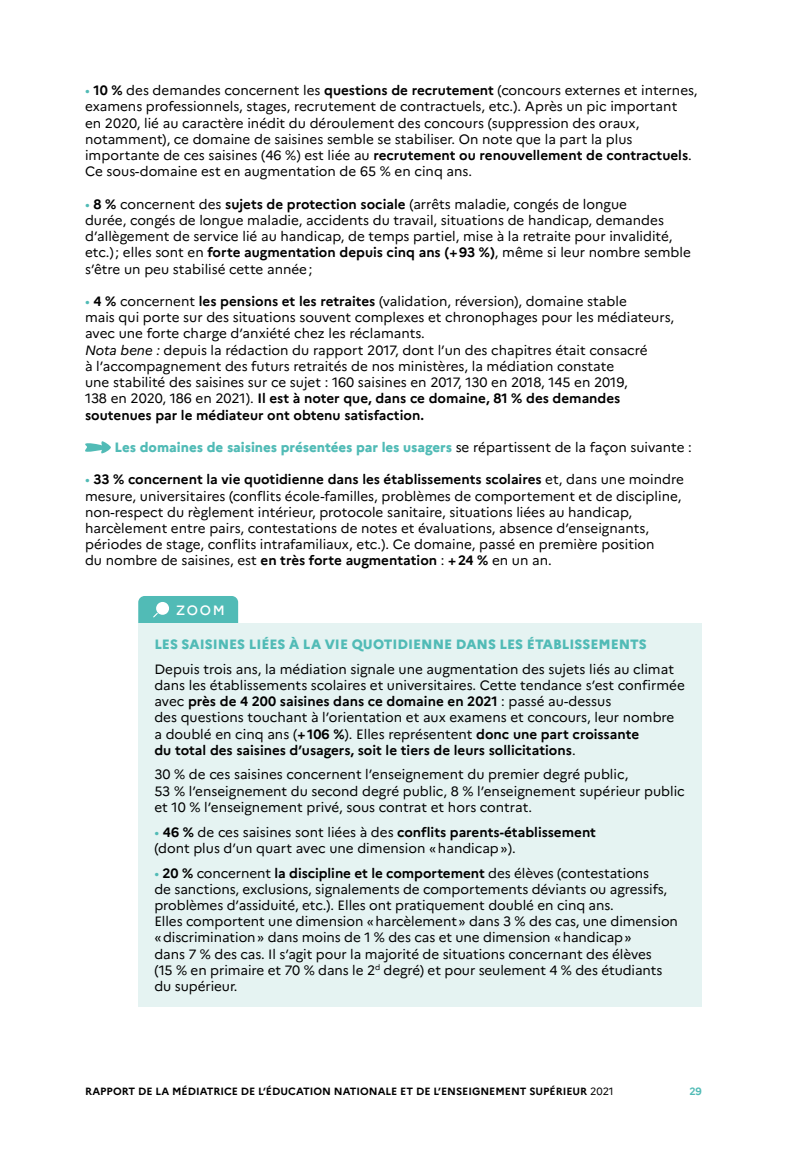
<style>
.page{position:relative;width:787px;height:1149px;background:#fff}
.page>*{position:absolute;margin:0;border:0;box-sizing:border-box;transform-origin:0 0}
.t1{font:13.5px/16.2px "Marianne";color:#000}
.t2{font:800 13.5px "Marianne";color:#51bbb6}
.t3{font:500 13.5px "Marianne";color:#fff}
.t4{font:700 10.5px "Marianne";color:#000}
.t5{font:700 10.5px "Marianne";color:#51bbb6}
.s1{color:#51bbb6}
.s2{font-weight:700}
.s3{font-style:italic}
.s4{font-weight:400;color:#000}
.s5{font-weight:400}
</style>
<div class="page">
<div style="left:138px;top:622px;width:564px;height:34px;background:#e5f3f2"></div>
<div style="left:138px;top:652px;width:564px;height:118px;background:#e5f3f2"></div>
<div style="left:138px;top:758px;width:564px;height:69px;background:#e5f3f2"></div>
<div style="left:138px;top:815px;width:564px;height:53px;background:#e5f3f2"></div>
<div style="left:138px;top:856px;width:564px;height:150px;background:#e5f3f2"></div>
<svg style="left:85px;top:441px;width:26px;height:13px"></svg>
<svg style="left:138px;top:596px;width:100px;height:27px;background:#5bbfba"></svg>
<p class="t1" style="left:85px;top:82px;width:614px"><span class="s1">•</span> <span class="s2">10 %</span> des demandes concernent les <span class="s2">questions de recrutement</span> (concours externes et internes, examens professionnels, stages, recrutement de contractuels, etc.). Après un pic important<br>en 2020, lié au caractère inédit du déroulement des concours (suppression des oraux, notamment), ce domaine de saisines semble se stabiliser. On note que la part la plus importante de ces saisines (46 %) est liée au <span class="s2">recrutement ou renouvellement de contractuels</span>.<br>Ce sous-domaine est en augmentation de 65 % en cinq ans.</p>
<p class="t1" style="left:85px;top:196px;width:607px"><span class="s1">•</span> <span class="s2">8 %</span> concernent des <span class="s2">sujets de protection sociale</span> (arrêts maladie, congés de longue<br>durée, congés de longue maladie, accidents du travail, situations de handicap, demandes d’allègement de service lié au handicap, de temps partiel, mise à la retraite pour invalidité, etc.); elles sont en <span class="s2">forte augmentation depuis cinq ans (+93 %)</span>, même si leur nombre semble s’être un peu stabilisé cette année;</p>
<p class="t1" style="left:85px;top:293px;width:590px"><span class="s1">•</span> <span class="s2">4 %</span> concernent <span class="s2">les pensions et les retraites</span> (validation, réversion), domaine stable<br>mais qui porte sur des situations souvent complexes et chronophages pour les médiateurs, avec une forte charge d’anxiété chez les réclamants.<br><span class="s3">Nota bene :</span> depuis la rédaction du rapport 2017, dont l’un des chapitres était consacré<br>à l’accompagnement des futurs retraités de nos ministères, la médiation constate<br>une stabilité des saisines sur ce sujet : 160 saisines en 2017, 130 en 2018, 145 en 2019,<br>138 en 2020, 186 en 2021). <span class="s2">Il est à noter que, dans ce domaine, 81 % des demandes soutenues par le médiateur ont obtenu satisfaction.</span></p>
<p class="t2" style="left:114px;top:439px;width:579px">Les domaines de saisines présentées par les usagers <span class="s4">se répartissent de la façon suivante :</span></p>
<p class="t1" style="left:85px;top:471px;width:600px"><span class="s1">•</span> <span class="s2">33 % concernent la vie quotidienne dans les établissements scolaires</span> et, dans une moindre mesure, universitaires (conflits école-familles, problèmes de comportement et de discipline, non-respect du règlement intérieur, protocole sanitaire, situations liées au handicap, harcèlement entre pairs, contestations de notes et évaluations, absence d’enseignants, périodes de stage, conflits intrafamiliaux, etc.). Ce domaine, passé en première position<br>du nombre de saisines, est <span class="s2">en très forte augmentation</span> : <span class="s2">+24 %</span> en un an.</p>
<p class="t3" style="left:176px;top:601px;width:50px">ZOOM</p>
<p class="t2" style="left:154px;top:635px;width:494px">LES SAISINES LIÉES À LA VIE QUOTIDIENNE DANS LES ÉTABLISSEMENTS</p>
<p class="t1" style="left:154px;top:660px;width:532px">Depuis trois ans, la médiation signale une augmentation des sujets liés au climat dans les établissements scolaires et universitaires. Cette tendance s’est confirmée avec <span class="s2">près de 4 200 saisines dans ce domaine en 2021</span> : passé au-dessus<br>des questions touchant à l’orientation et aux examens et concours, leur nombre a doublé en cinq ans (<span class="s2">+106 %</span>). Elles représentent <span class="s2">donc une part croissante<br>du total des saisines d’usagers, soit le tiers de leurs sollicitations</span>.</p>
<p class="t1" style="left:154px;top:766px;width:532px">30 % de ces saisines concernent l’enseignement du premier degré public,<br>53 % l’enseignement du second degré public, 8 % l’enseignement supérieur public et 10 % l’enseignement privé, sous contrat et hors contrat.</p>
<p class="t1" style="left:154px;top:823px;width:443px"><span class="s1">•</span> <span class="s2">46 %</span> de ces saisines sont liées à des <span class="s2">conflits parents-établissement </span>(dont plus d’un quart avec une dimension «handicap»).</p>
<p class="t1" style="left:154px;top:864px;width:525px"><span class="s1">•</span> <span class="s2">20 %</span> concernent <span class="s2">la discipline et le comportement</span> des élèves (contestations<br>de sanctions, exclusions, signalements de comportements déviants ou agressifs, problèmes d’assiduité, etc.). Elles ont pratiquement doublé en cinq ans.<br>Elles comportent une dimension «harcèlement» dans 3 % des cas, une dimension «discrimination» dans moins de 1 % des cas et une dimension «handicap»<br>dans 7 % des cas. Il s’agit pour la majorité de situations concernant des élèves<br>(15 % en primaire et 70 % dans le 2<sup>d</sup> degré) et pour seulement 4 % des étudiants du supérieur.</p>
<p class="t4" style="left:85px;top:1084px;width:530px">RAPPORT DE LA MÉDIATRICE DE L’ÉDUCATION NATIONALE ET DE L’ENSEIGNEMENT SUPÉRIEUR <span class="s5">2021</span></p>
<p class="t5" style="left:689px;top:1084px;width:14px">29</p>
</div>
